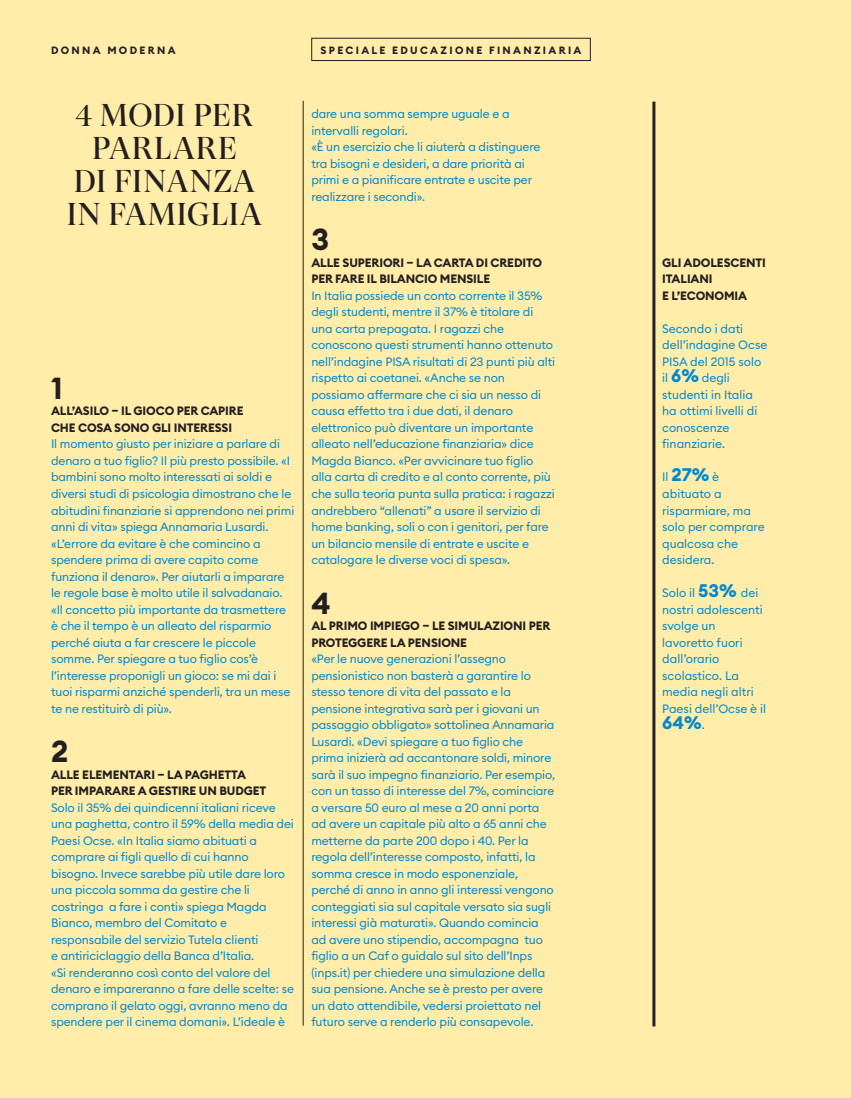
<style>
.page{position:relative;width:851px;height:1098px;background:#fff}
.page>*{position:absolute;margin:0;border:0;box-sizing:border-box;transform-origin:0 0}
.t1{font:31.5px/33px "GT Super Display";letter-spacing:.02em;color:#231f20;text-align:center}
.t2{font:700 30px "Euclid Circular B";color:#231f20}
.t3{font:700 18px "Euclid Circular B";color:#0089cf}
.t4{font:12px/16.5px "Euclid Circular B";letter-spacing:-.01em;color:#0089cf}
.t5{font:700 12px/16.5px "Euclid Circular B";letter-spacing:-.01em;color:#231f20}
.t6{font:700 10.5px "Euclid Circular B";letter-spacing:.22em;color:#231f20}
.s1{font-weight:700;color:#231f20}
.s2{font-weight:700;font-size:18px}
.s3{font-weight:400;font-size:12px}
</style>
<div class="page">
<div style="left:0;top:0;width:850px;height:1097px;background:#ffeda9"></div>
<div style="left:311px;top:38px;width:279px;height:23px;border:1px solid #231f20"></div>
<hr style="left:652px;top:102px;width:3px;height:924px;background:#231f20">
<hr style="left:303px;top:101px;width:1px;height:924px;background:#231f20">
<p class="t6" style="left:51px;top:43px;width:126px">DONNA MODERNA</p>
<p class="t6" style="left:320px;top:43px;width:262px">SPECIALE EDUCAZIONE FINANZIARIA</p>
<p class="t1" style="left:67px;top:99px;width:197px">4 MODI PER<br>PARLARE<br>DI FINANZA<br>IN FAMIGLIA</p>
<p class="t2" style="left:51px;top:369px;width:13px">1</p>
<p class="t4" style="left:51px;top:402px;width:245px"><span class="s1">ALL’ASILO – IL GIOCO PER CAPIRE<br>CHE COSA SONO GLI INTERESSI<br></span>Il momento giusto per iniziare a parlare di denaro a tuo figlio? Il più presto possibile. «I bambini sono molto interessati ai soldi e diversi studi di psicologia dimostrano che le abitudini finanziarie si apprendono nei primi anni di vita» spiega Annamaria Lusardi. «L’errore da evitare è che comincino a spendere prima di avere capito come funziona il denaro». Per aiutarli a imparare le regole base è molto utile il salvadanaio. «Il concetto più importante da trasmettere è che il tempo è un alleato del risparmio perché aiuta a far crescere le piccole somme. Per spiegare a tuo figlio cos’è l’interesse proponigli un gioco: se mi dai i tuoi risparmi anziché spenderli, tra un mese te ne restituirò di più».</p>
<p class="t2" style="left:51px;top:732px;width:19px">2</p>
<p class="t4" style="left:51px;top:765px;width:244px"><span class="s1">ALLE ELEMENTARI – LA PAGHETTA<br>PER IMPARARE A GESTIRE UN BUDGET<br></span>Solo il 35% dei quindicenni italiani riceve una paghetta, contro il 59% della media dei Paesi Ocse. «In Italia siamo abituati a comprare ai figli quello di cui hanno bisogno. Invece sarebbe più utile dare loro una piccola somma da gestire che li costringa a fare i conti» spiega Magda Bianco, membro del Comitato e responsabile del servizio Tutela clienti<br>e antiriciclaggio della Banca d’Italia.<br>«Si renderanno così conto del valore del denaro e impareranno a fare delle scelte: se comprano il gelato oggi, avranno meno da spendere per il cinema domani». L’ideale è</p>
<p class="t4" style="left:311px;top:105px;width:231px">dare una somma sempre uguale e a intervalli regolari.<br>«È un esercizio che li aiuterà a distinguere tra bisogni e desideri, a dare priorità ai primi e a pianificare entrate e uscite per realizzare i secondi».</p>
<p class="t2" style="left:311px;top:220px;width:19px">3</p>
<p class="t4" style="left:311px;top:254px;width:245px"><span class="s1">ALLE SUPERIORI – LA CARTA DI CREDITO PER FARE IL BILANCIO MENSILE<br></span>In Italia possiede un conto corrente il 35% degli studenti, mentre il 37% è titolare di una carta prepagata. I ragazzi che conoscono questi strumenti hanno ottenuto nell’indagine PISA risultati di 23 punti più alti rispetto ai coetanei. «Anche se non possiamo affermare che ci sia un nesso di causa effetto tra i due dati, il denaro elettronico può diventare un importante alleato nell’educazione finanziaria» dice Magda Bianco. «Per avvicinare tuo figlio alla carta di credito e al conto corrente, più che sulla teoria punta sulla pratica: i ragazzi andrebbero “allenati” a usare il servizio di home banking, soli o con i genitori, per fare un bilancio mensile di entrate e uscite e catalogare le diverse voci di spesa».</p>
<p class="t2" style="left:311px;top:583px;width:21px">4</p>
<p class="t4" style="left:311px;top:617px;width:245px"><span class="s1">AL PRIMO IMPIEGO – LE SIMULAZIONI PER PROTEGGERE LA PENSIONE<br></span>«Per le nuove generazioni l’assegno pensionistico non basterà a garantire lo stesso tenore di vita del passato e la pensione integrativa sarà per i giovani un passaggio obbligato» sottolinea Annamaria Lusardi. «Devi spiegare a tuo figlio che prima inizierà ad accantonare soldi, minore sarà il suo impegno finanziario. Per esempio, con un tasso di interesse del 7%, cominciare a versare 50 euro al mese a 20 anni porta ad avere un capitale più alto a 65 anni che metterne da parte 200 dopo i 40. Per la regola dell’interesse composto, infatti, la somma cresce in modo esponenziale, perché di anno in anno gli interessi vengono conteggiati sia sul capitale versato sia sugli interessi già maturati». Quando comincia ad avere uno stipendio, accompagna tuo figlio a un Caf o guidalo sul sito dell’Inps (inps.it) per chiedere una simulazione della sua pensione. Anche se è presto per avere un dato attendibile, vedersi proiettato nel futuro serve a renderlo più consapevole.</p>
<p class="t5" style="left:662px;top:254px;width:105px">GLI ADOLESCENTI<br>ITALIANI<br>E L’ECONOMIA</p>
<p class="t4" style="left:662px;top:320px;width:107px">Secondo i dati dell’indagine Ocse<br>PISA del 2015 solo il <span class="s2">6%</span> degli studenti in Italia ha ottimi livelli di conoscenze finanziarie.</p>
<p class="t4" style="left:662px;top:468px;width:104px">Il <span class="s2">27%</span> è abituato a risparmiare, ma solo per comprare qualcosa che desidera.</p>
<p class="t4" style="left:662px;top:584px;width:105px">Solo il <span class="s2">53%</span> dei nostri adolescenti svolge un lavoretto fuori dall’orario scolastico. La media negli altri<br>Paesi dell’Ocse è il</p>
<p class="t3" style="left:662px;top:711px;width:44px">64%<span class="s3">.</span></p>
</div>
